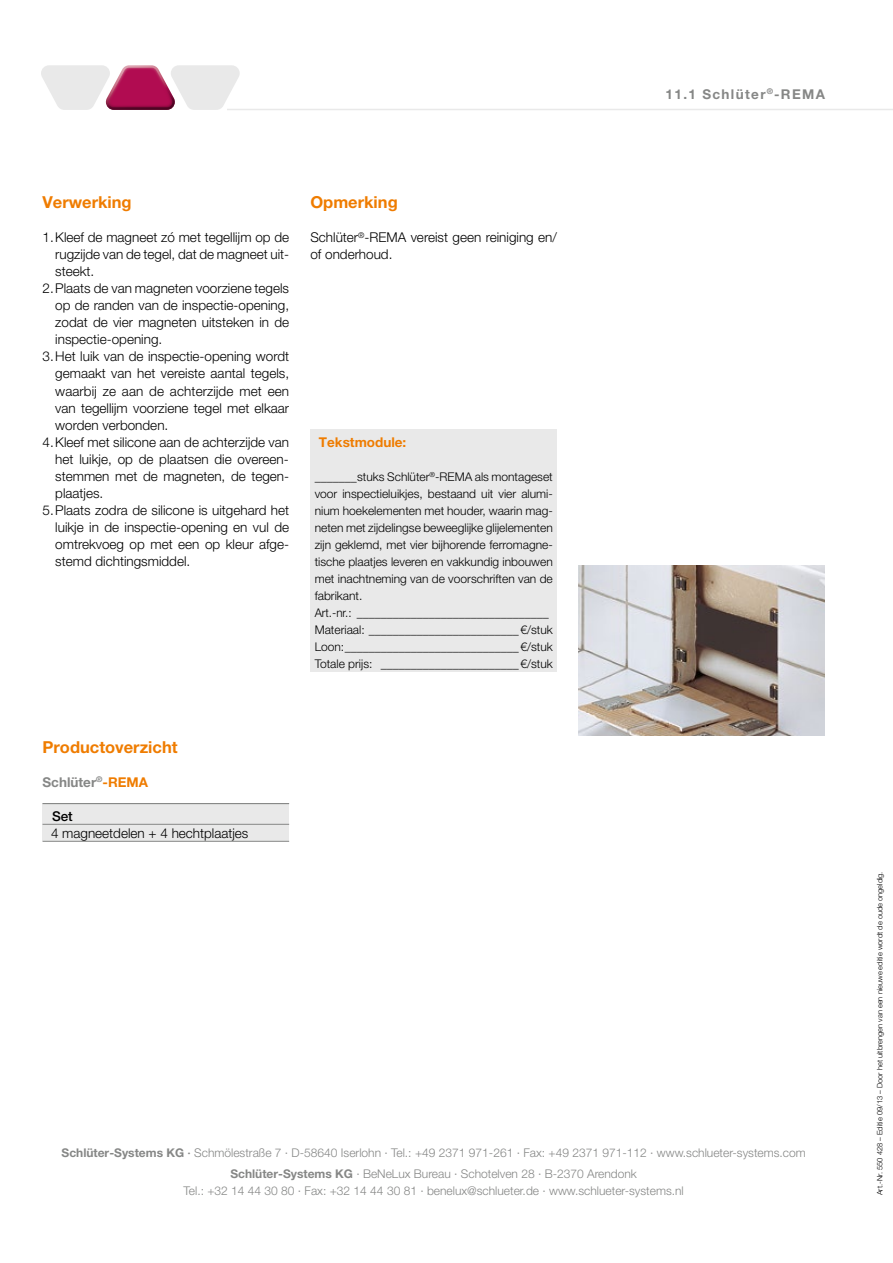
<style>
.page{position:relative;width:893px;height:1263px;background:#fff}
.page>*{position:absolute;margin:0;border:0;box-sizing:border-box;transform-origin:0 0}
.t1{font:700 16.5px "Helvetica Neue LT Pro";color:#ef7c00}
.t2{font:300 13.5px/17px "Helvetica Neue LT Pro";color:#000}
.t3{font:700 13.5px "Helvetica Neue LT Pro";letter-spacing:.1em;color:#868786}
.t4{font:700 13.5px "Helvetica Neue LT Pro";color:#868786}
.t5{font:700 13.5px "Helvetica Neue LT Pro";color:#ef7c00}
.t6{font:500 13.5px "Helvetica Neue LT Pro";color:#000}
.t7{font:300 12px/17px "Helvetica Neue LT Pro";color:#000}
.t8{font:300 12px/21.3px "Helvetica Neue LT Pro";color:#868786;text-align:center}
.t9{font:300 7.5px "Helvetica Neue LT Pro";color:#000}
.s1{color:#ef7c00}
.s2{font-weight:700}
.s3{font-weight:500}
</style>
<div class="page">
<hr style="left:227px;top:109px;width:666px;height:1px;background:#e9e9e9">
<svg style="left:41px;top:65px;width:199px;height:45px"></svg>
<img style="left:578px;top:566px;width:247px;height:170px">
<div style="left:43px;top:804px;width:246px;height:37px;background:#e9e9e9"></div>
<hr style="left:43px;top:803px;width:246px;height:1px;background:#868786">
<hr style="left:43px;top:824px;width:246px;height:1px;background:#868786">
<hr style="left:43px;top:841px;width:246px;height:1px;background:#868786">
<div style="left:310px;top:429px;width:247px;height:243px;background:#e9e9e9"></div>
<p class="t1" style="left:43px;top:192px;width:91px">Verwerking</p>
<p class="t2" style="left:43px;top:229px;width:248px">1.Kleef de magneet zó met tegellijm op de</p>
<p class="t2" style="left:55px;top:246px;width:235px">rugzijde van de tegel, dat de magneet uit-</p>
<p class="t2" style="left:55px;top:263px;width:41px">steekt.</p>
<p class="t2" style="left:43px;top:280px;width:248px">2.Plaats de van magneten voorziene tegels</p>
<p class="t2" style="left:55px;top:297px;width:235px">op de randen van de inspectie-opening,</p>
<p class="t2" style="left:55px;top:314px;width:235px">zodat de vier magneten uitsteken in de</p>
<p class="t2" style="left:55px;top:331px;width:109px">inspectie-opening.</p>
<p class="t2" style="left:43px;top:348px;width:248px">3.Het luik van de inspectie-opening wordt</p>
<p class="t2" style="left:55px;top:365px;width:235px">gemaakt van het vereiste aantal tegels,</p>
<p class="t2" style="left:55px;top:382px;width:235px">waarbij ze aan de achterzijde met een</p>
<p class="t2" style="left:55px;top:399px;width:235px">van tegellijm voorziene tegel met elkaar</p>
<p class="t2" style="left:55px;top:416px;width:115px">worden verbonden.</p>
<p class="t2" style="left:43px;top:433px;width:248px">4.Kleef met silicone aan de achterzijde van</p>
<p class="t2" style="left:55px;top:450px;width:235px">het luikje, op de plaatsen die overeen-</p>
<p class="t2" style="left:55px;top:467px;width:235px">stemmen met de magneten, de tegen-</p>
<p class="t2" style="left:55px;top:484px;width:50px">plaatjes.</p>
<p class="t2" style="left:43px;top:501px;width:248px">5.Plaats zodra de silicone is uitgehard het</p>
<p class="t2" style="left:55px;top:518px;width:235px">luikje in de inspectie-opening en vul de</p>
<p class="t2" style="left:55px;top:535px;width:235px">omtrekvoeg op met een op kleur afge-</p>
<p class="t2" style="left:55px;top:552px;width:136px">stemd dichtingsmiddel.</p>
<p class="t1" style="left:310px;top:192px;width:89px">Opmerking</p>
<p class="t2" style="left:310px;top:229px;width:248px">Schlüter<sup>®</sup>-REMA vereist geen reiniging en/ of onderhoud.</p>
<p class="t5" style="left:319px;top:433px;width:89px">Tekstmodule:</p>
<p class="t7" style="left:315px;top:467px;width:240px">_______stuks Schlüter<sup>®</sup>-REMA als montageset voor inspectieluikjes, bestaand uit vier alumi&shy;nium hoekelementen met houder, waarin mag&shy;neten met zijdelingse beweeglijke glijelementen zijn geklemd, met vier bijhorende ferromagne&shy;tische plaatjes leveren en vakkundig inbouwen met inachtneming van de voorschriften van de fabrikant.<br>Art.-nr.: ________________________________ Materiaal: _________________________ €/stuk Loon:_____________________________ €/stuk Totale prijs: _______________________ €/stuk</p>
<p class="t1" style="left:43px;top:737px;width:137px">Productoverzicht</p>
<p class="t4" style="left:43px;top:773px;width:107px">Schlüter<sup>®</sup><span class="s1">-REMA</span></p>
<p class="t6" style="left:52px;top:808px;width:22px">Set</p>
<p class="t2" style="left:51px;top:824px;width:199px">4 magneetdelen + 4 hechtplaatjes</p>
<p class="t3" style="left:666px;top:86px;width:161px">11.1 Schlüter<sup>®</sup>-REMA</p>
<p class="t8" style="left:62px;top:1141px;width:746px"><span class="s2">Schlüter-Systems KG</span> <span class="s3">·</span> Schmölestraße 7 · D-58640 Iserlohn · Tel.: +49 2371 971-261 · Fax: +49 2371 971-112 · www.schlueter-systems.com<br><span class="s2">Schlüter-Systems KG</span> · BeNeLux Bureau · Schotelven 28 · B-2370 Arendonk</p>
<p class="t8" style="left:184px;top:1180px;width:502px">Tel.: +32 14 44 30 80 · Fax: +32 14 44 30 81 · benelux@schlueter.de · www.schlueter-systems.nl</p>
<p class="t9" style="left:875px;top:1195px;width:325px;rotate:-90deg">Art.-Nr. 550 428 – Editie 09/13 – Door het uitbrengen van een nieuwe editie wordt de oude ongeldig.</p>
</div>
